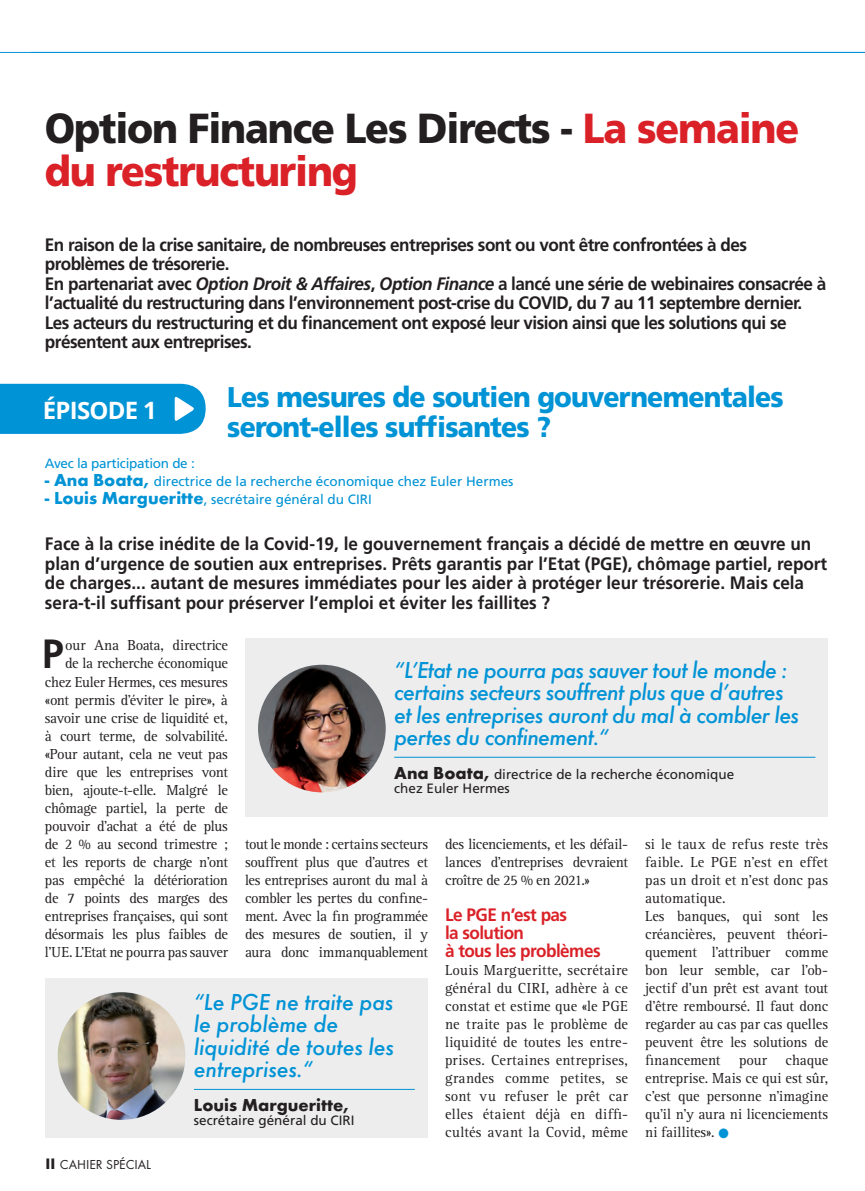
<style>
.page{position:relative;width:865px;height:1191px;background:#fff}
.page>*{position:absolute;margin:0;border:0;box-sizing:border-box;transform-origin:0 0}
.t1{font:900 42px/43.5px "Frutiger";letter-spacing:-.03em;color:#231f20;scale:.93 1}
.t2{font:700 40.8px "Frutiger";color:#231f20;scale:.95 1}
.t3{font:900 28.5px/30px "Frutiger";letter-spacing:-.03em;color:#0093d5;scale:.93 1}
.t4{font:italic 500 24px/22.5px "Futura T";letter-spacing:-.03em;color:#0093d5}
.t5{font:italic 500 24px/22.5px "Futura T";letter-spacing:-.01em;color:#0093d5}
.t6{font:700 23.85px "Open Sans";letter-spacing:-.03em;color:#fff}
.t7{font:700 18px/19.5px "Frutiger";letter-spacing:-.03em;color:#231f20;scale:.95 1}
.t8{font:700 18px/19.5px "Frutiger";color:#231f20;scale:.95 1}
.t9{font:700 18px/18px "Frutiger";letter-spacing:-.03em;color:#da2128;scale:.95 1}
.t10{font:700 18px "Futura T";color:#231f20}
.t11{font:15px/18px "Rotis Serif";letter-spacing:-.01em;color:#231f20;text-align:justify}
.t12{font:13.5px "Frutiger";color:#0093d5}
.t13{font:13.5px/14.2px "Frutiger";color:#231f20}
.t14{font:13.5px "Frutiger";letter-spacing:-.02em;color:#0093d5}
.t15{font:13.5px "Futura T";color:#231f20}
.s1{color:#da2128}
.s2{font-style:italic}
.s3{font-family:"Futura T";font-weight:700;font-size:18px}
.s4{color:#0093d5}
.s5{font-weight:700;font-size:15.75px}
</style>
<div class="page">
<svg style="left:0;top:384px;width:205px;height:50px;background:#0c98d6"></svg>
<hr style="left:0;top:52px;width:864px;height:1px;background:#0093d5">
<div style="left:45px;top:978px;width:382px;height:159px;background:#ededee"></div>
<hr style="left:194px;top:1088px;width:220px;height:1px;background:#0093d5">
<img style="left:58px;top:992px;width:127px;height:127px;border-radius:50%">
<div style="left:245px;top:638px;width:582px;height:178px;background:#ededee"></div>
<hr style="left:394px;top:756px;width:421px;height:1px;background:#0093d5">
<img style="left:258px;top:664px;width:127px;height:128px;border-radius:50%">
<p class="t1" style="left:45px;top:106px;width:812px">Option Finance Les Directs - <span class="s1">La semaine du restructuring</span></p>
<p class="t7" style="left:45px;top:236px;width:823px">En raison de la crise sanitaire, de nombreuses entreprises sont ou vont être confrontées à des problèmes de trésorerie.<br>En partenariat avec <span class="s2">Option Droit &amp; Affaires</span>, <span class="s2">Option Finance</span> a lancé une série de webinaires consacrée à l’actualité du restructuring dans l’environnement post-crise du COVID, du 7 au 11 septembre dernier.<br>Les acteurs du restructuring et du financement ont exposé leur vision ainsi que les solutions qui se présentent aux entreprises.</p>
<p class="t6" style="left:43px;top:393px;width:115px">ÉPISODE 1</p>
<p class="t3" style="left:227px;top:381px;width:599px">Les mesures de soutien gouvernementales seront-elles suffisantes ?</p>
<p class="t14" style="left:45px;top:456px;width:151px">Avec la participation de :</p>
<p class="t12" style="left:45px;top:474px;width:470px"><span class="s3">- Ana Boata,</span> directrice de la recherche économique chez Euler Hermes</p>
<p class="t12" style="left:45px;top:492px;width:328px"><span class="s3">- Louis Margueritte</span>, secrétaire général du CIRI</p>
<p class="t8" style="left:45px;top:535px;width:824px">Face à la crise inédite de la Covid-19, le gouvernement français a décidé de mettre en œuvre un plan d’urgence de soutien aux entreprises. Prêts garantis par l’Etat (PGE), chômage partiel, report de charges... autant de mesures immédiates pour les aider à protéger leur trésorerie. Mais cela sera-t-il suffisant pour préserver l’emploi et éviter les faillites ?</p>
<p class="t2" style="left:42px;top:634px;width:24px">P</p>
<p class="t11" style="left:45px;top:637px;width:184px;text-align:right">our Ana Boata, directrice<br>de la recherche économique chez Euler Hermes, ces mesures «ont permis d’éviter le pire», à savoir une crise de liquidité et, à court terme, de solvabilité. «Pour autant, cela ne veut pas dire que les entreprises vont bien, ajoute-t-elle. Malgré le chômage partiel, la perte de pouvoir d’achat a été de plus de 2 % au second trimestre ; et les reports de charge n’ont pas empêché la détérioration de 7 points des marges des entreprises françaises, qui sont désormais les plus faibles de l’UE. L’Etat ne pourra pas sauver</p>
<p class="t4" style="left:394px;top:659px;width:406px">“L’Etat ne pourra pas sauver tout le monde : certains secteurs souffrent plus que d’autres et les entreprises auront du mal à combler les pertes du confinement.“</p>
<p class="t13" style="left:394px;top:767px;width:341px"><span class="s3">Ana Boata,</span> directrice de la recherche économique chez Euler Hermes</p>
<p class="t11" style="left:245px;top:835px;width:184px">tout le monde : certains secteurs souffrent plus que d’autres et les entreprises auront du mal à combler les pertes du confine&shy;ment. Avec la fin programmée des mesures de soutien, il y aura donc immanquablement</p>
<p class="t11" style="left:445px;top:835px;width:184px">des licenciements, et les défail&shy;lances d’entreprises devraient croître de 25 % en 2021.»</p>
<p class="t11" style="left:644px;top:835px;width:184px;text-align:left">si le taux de refus reste très faible. Le PGE n’est en effet pas un droit et n’est donc pas automatique.<br>Les banques, qui sont les créancières, peuvent théori&shy;quement l’attribuer comme bon leur semble, car l’ob&shy;jectif d’un prêt est avant tout d’être remboursé. Il faut donc regarder au cas par cas quelles peuvent être les solutions de financement pour chaque entreprise. Mais ce qui est sûr, c’est que personne n’imagine qu’il n’y aura ni licenciements ni faillites». <span class="s4">●</span></p>
<p class="t9" style="left:445px;top:906px;width:165px">Le PGE n’est pas<br>la solution<br>à tous les problèmes</p>
<p class="t11" style="left:445px;top:961px;width:184px">Louis Margueritte, secrétaire général du CIRI, adhère à ce constat et estime que «le PGE ne traite pas le problème de liquidité de toutes les entre&shy;prises. Certaines entreprises, grandes comme petites, se sont vu refuser le prêt car elles étaient déjà en diffi&shy;cultés avant la Covid, même</p>
<p class="t5" style="left:193px;top:991px;width:202px">“Le PGE ne traite pas le problème de liquidité de toutes les entreprises.“</p>
<p class="t10" style="left:194px;top:1097px;width:156px">Louis Margueritte,</p>
<p class="t13" style="left:194px;top:1114px;width:162px">secrétaire général du CIRI</p>
<p class="t15" style="left:45px;top:1157px;width:107px"><span class="s5">II</span> CAHIER SPÉCIAL</p>
</div>
